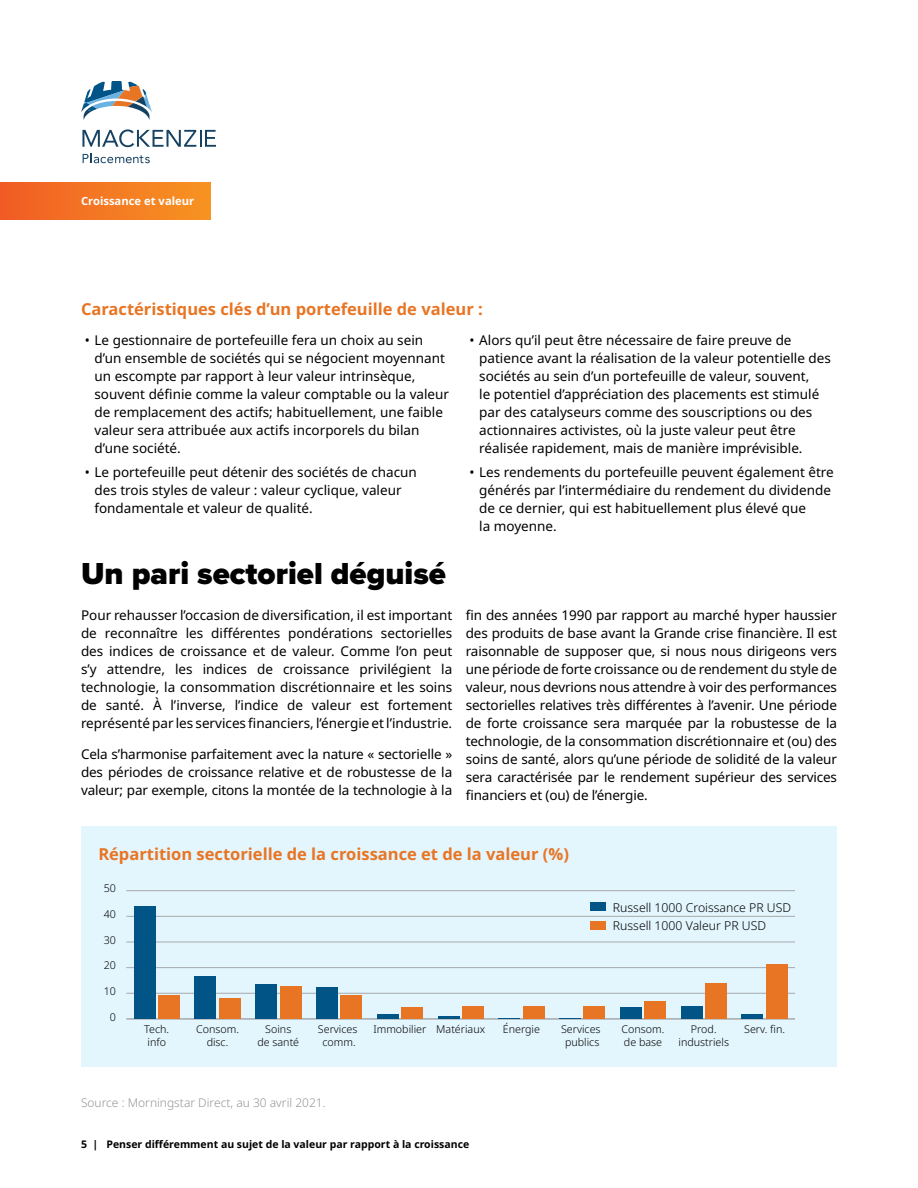
<style>
.page{position:relative;width:918px;height:1188px;background:#fff}
.page>*{position:absolute;margin:0;border:0;box-sizing:border-box;transform-origin:0 0}
.t1{font:900 31.5px "Proxima Nova";color:#000}
.H4-orange{font:700 16.5px "Noto Sans";color:#e87524}
.body{font:13.5px/18px "Noto Sans";color:#000}
.t2{font:300 12.3px/18.3px "Noto Sans";color:#000}
.legal{font:300 12px "Noto Sans";color:#939598}
.t3{font:700 11.25px "Noto Sans";color:#fff}
.t4{font:300 10.65px/12.9px "Noto Sans";color:#000;text-align:center}
.t5{font:700 10.5px "Noto Sans";color:#000}
</style>
<div class="page">
<div style="left:81px;top:827px;width:756px;height:240px;background:#e3f5fd"></div>
<div style="left:0;top:183px;width:211px;height:37px;background:linear-gradient(to right,#f15c25,#f79422)"></div>
<svg style="left:81px;top:81px;width:71px;height:39px"></svg>
<svg style="left:82px;top:129px;width:134px;height:18px"></svg>
<svg style="left:83px;top:153px;width:67px;height:10px"></svg>
<hr style="left:126px;top:1019px;width:669px;height:1px;background:#a7a9ac">
<hr style="left:126px;top:993px;width:669px;height:1px;background:#a7a9ac">
<hr style="left:126px;top:967px;width:669px;height:1px;background:#a7a9ac">
<hr style="left:126px;top:942px;width:669px;height:1px;background:#a7a9ac">
<hr style="left:126px;top:916px;width:669px;height:1px;background:#a7a9ac">
<hr style="left:126px;top:890px;width:669px;height:1px;background:#a7a9ac">
<div style="left:158px;top:995px;width:22px;height:24px;background:#e87524"></div>
<div style="left:219px;top:999px;width:22px;height:20px;background:#e87524"></div>
<div style="left:280px;top:987px;width:21px;height:32px;background:#e87524"></div>
<div style="left:340px;top:995px;width:22px;height:24px;background:#e87524"></div>
<div style="left:401px;top:1007px;width:22px;height:12px;background:#e87524"></div>
<div style="left:462px;top:1007px;width:22px;height:12px;background:#e87524"></div>
<div style="left:523px;top:1006px;width:22px;height:13px;background:#e87524"></div>
<div style="left:583px;top:1006px;width:22px;height:13px;background:#e87524"></div>
<div style="left:644px;top:1001px;width:22px;height:18px;background:#e87524"></div>
<div style="left:705px;top:984px;width:22px;height:35px;background:#e87524"></div>
<div style="left:766px;top:965px;width:22px;height:54px;background:#e87524"></div>
<div style="left:134px;top:906px;width:22px;height:113px;background:#005486"></div>
<div style="left:194px;top:976px;width:22px;height:43px;background:#005486"></div>
<div style="left:255px;top:985px;width:22px;height:34px;background:#005486"></div>
<div style="left:316px;top:987px;width:22px;height:32px;background:#005486"></div>
<div style="left:377px;top:1014px;width:22px;height:5px;background:#005486"></div>
<hr style="left:438px;top:1017px;width:21px;height:2px;background:#005486">
<svg style="left:498px;top:1019px;width:22px;height:1px"></svg>
<div style="left:620px;top:1008px;width:22px;height:11px;background:#005486"></div>
<div style="left:681px;top:1007px;width:22px;height:12px;background:#005486"></div>
<div style="left:742px;top:1014px;width:21px;height:5px;background:#005486"></div>
<div style="left:591px;top:903px;width:15px;height:8px;background:#005486"></div>
<div style="left:591px;top:921px;width:15px;height:9px;background:#e87524"></div>
<p class="t3" style="left:81px;top:193px;width:115px">Croissance et valeur</p>
<p class="H4-orange" style="left:81px;top:297px;width:403px">Caractéristiques clés d’un portefeuille de valeur :</p>
<p class="body" style="left:94px;top:331px;width:356px;text-indent:-10px">• Le gestionnaire de portefeuille fera un choix au sein d’un ensemble de sociétés qui se négocient moyennant un escompte par rapport à leur valeur intrinsèque, souvent définie comme la valeur comptable ou la valeur de remplacement des actifs; habituellement, une faible valeur sera attribuée aux actifs incorporels du bilan d’une société.</p>
<p class="body" style="left:94px;top:464px;width:324px;text-indent:-10px">• Le portefeuille peut détenir des sociétés de chacun des trois styles de valeur : valeur cyclique, valeur fondamentale et valeur de qualité.</p>
<p class="body" style="left:479px;top:331px;width:353px;text-indent:-10px">• Alors qu’il peut être nécessaire de faire preuve de patience avant la réalisation de la valeur potentielle des sociétés au sein d’un portefeuille de valeur, souvent,<br>le potentiel d’appréciation des placements est stimulé par des catalyseurs comme des souscriptions ou des actionnaires activistes, où la juste valeur peut être réalisée rapidement, mais de manière imprévisible.</p>
<p class="body" style="left:479px;top:464px;width:356px;text-indent:-10px">• Les rendements du portefeuille peuvent également être générés par l’intermédiaire du rendement du dividende de ce dernier, qui est habituellement plus élevé que<br>la moyenne.</p>
<h2 class="t1" style="left:81px;top:550px;width:366px">Un pari sectoriel déguisé</h2>
<p class="body" style="left:81px;top:606px;width:373px;text-align:justify">Pour rehausser l’occasion de diversification, il est important de reconnaître les différentes pondérations sectorielles des indices de croissance et de valeur. Comme l’on peut s’y attendre, les indices de croissance privilégient la technologie, la consommation discrétionnaire et les soins de santé. À l’inverse, l’indice de valeur est fortement représenté par les services financiers, l’énergie et l’industrie.</p>
<p class="body" style="left:81px;top:746px;width:373px;text-align:justify">Cela s’harmonise parfaitement avec la nature « sectorielle » des périodes de croissance relative et de robustesse de la valeur; par exemple, citons la montée de la technologie à la</p>
<p class="body" style="left:466px;top:606px;width:373px;text-align:justify">fin des années 1990 par rapport au marché hyper haussier des produits de base avant la Grande crise financière. Il est raisonnable de supposer que, si nous nous dirigeons vers une période de forte croissance ou de rendement du style de valeur, nous devrions nous attendre à voir des performances sectorielles relatives très différentes à l’avenir. Une période de forte croissance sera marquée par la robustesse de la technologie, de la consommation discrétionnaire et (ou) des soins de santé, alors qu’une période de solidité de la valeur sera caractérisée par le rendement supérieur des services financiers et (ou) de l’énergie.</p>
<p class="H4-orange" style="left:98px;top:842px;width:472px">Répartition sectorielle de la croissance et de la valeur (%)</p>
<p class="t4" style="left:104px;top:882px;width:14px">50</p>
<p class="t4" style="left:104px;top:908px;width:14px">40</p>
<p class="t4" style="left:104px;top:934px;width:14px">30</p>
<p class="t4" style="left:104px;top:959px;width:14px">20</p>
<p class="t4" style="left:104px;top:985px;width:14px">10</p>
<p class="t4" style="left:110px;top:1011px;width:8px">0</p>
<p class="t4" style="left:144px;top:1023px;width:26px">Tech. info</p>
<p class="t4" style="left:196px;top:1023px;width:44px">Consom. disc.</p>
<p class="t4" style="left:257px;top:1023px;width:43px">Soins<br>de santé</p>
<p class="t4" style="left:318px;top:1023px;width:41px">Services</p>
<p class="t4" style="left:374px;top:1023px;width:113px">Immobilier Matériaux</p>
<p class="t4" style="left:503px;top:1023px;width:39px">Énergie</p>
<p class="t4" style="left:323px;top:1036px;width:35px">comm.</p>
<p class="legal" style="left:81px;top:1094px;width:246px">Source : Morningstar Direct, au 30 avril 2021.</p>
<p class="t5" style="left:81px;top:1136px;width:390px">5 | Penser différemment au sujet de la valeur par rapport à la croissance</p>
<p class="t2" style="left:613px;top:899px;width:180px">Russell 1000 Croissance PR USD<br>Russell 1000 Valeur PR USD</p>
<p class="t4" style="left:561px;top:1023px;width:41px">Services publics</p>
<p class="t4" style="left:622px;top:1023px;width:44px;text-align:left">Consom. de base</p>
<p class="t4" style="left:691px;top:1023px;width:27px">Prod.</p>
<p class="t4" style="left:744px;top:1023px;width:42px">Serv. fin.</p>
<p class="t4" style="left:679px;top:1036px;width:52px">industriels</p>
</div>
